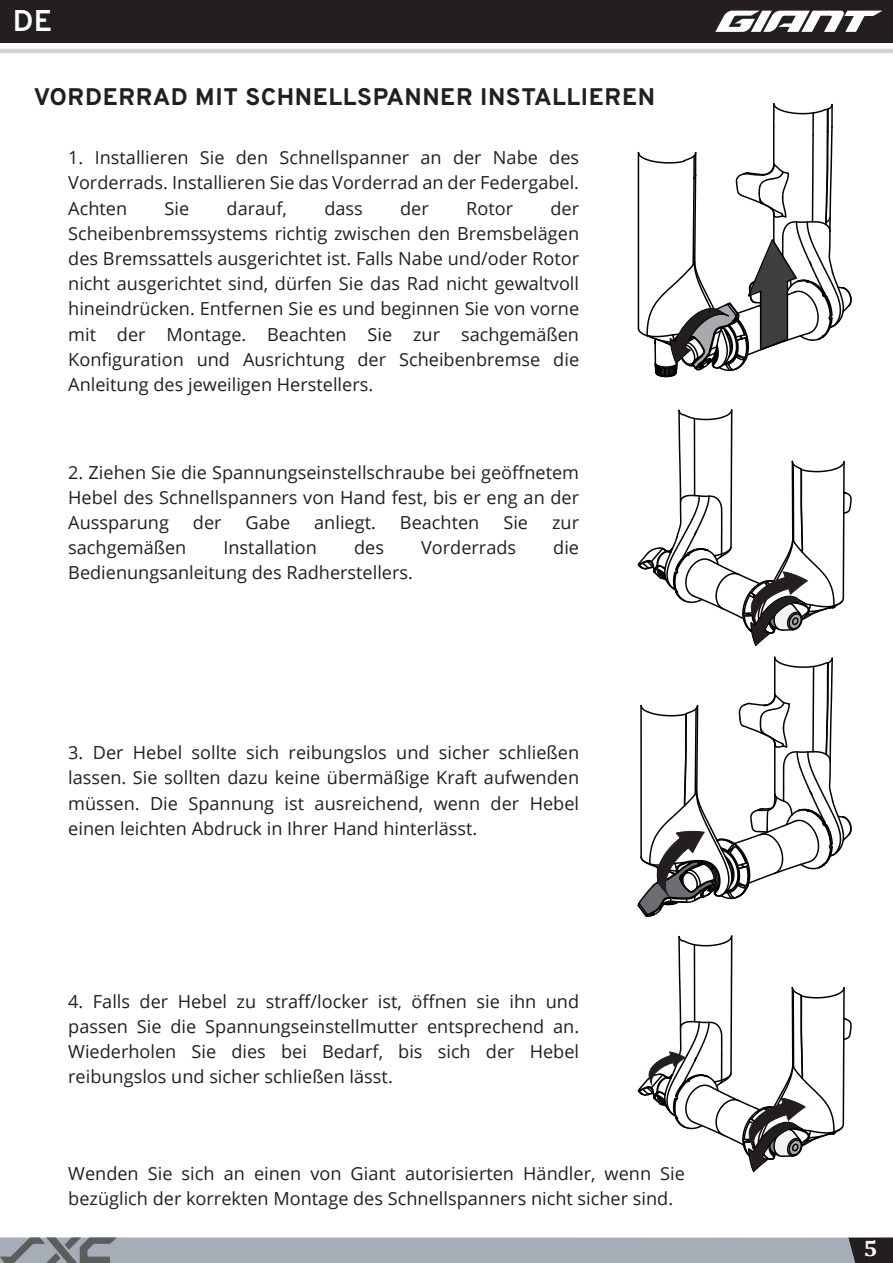
<style>
.page{position:relative;width:893px;height:1263px;background:#fff}
.page>*{position:absolute;margin:0;border:0;box-sizing:border-box;transform-origin:0 0}
.t1{font:700 30px "Overpass";color:#fff}
.t2{font:800 24px "Overpass";letter-spacing:.025em;color:#231f20}
.t3{font:700 22.5px "Cambria";color:#fff;scale:1.07 1}
.t4{font:18px/25.2px "Open Sans";color:#231f20;text-align:justify}
</style>
<div class="page">
<div style="left:0;top:0;width:893px;height:43px;background:#231f20"></div>
<hr style="left:0;top:49px;width:893px;height:4px;background:#d1d2d4">
<svg style="left:715px;top:11px;width:167px;height:21px"></svg>
<svg style="left:0;top:1237px;width:893px;height:26px;background:#9ea4ac"></svg>
<svg style="left:637px;top:103px;width:215px;height:275px"></svg>
<svg style="left:637px;top:935px;width:215px;height:238px"></svg>
<svg style="left:637px;top:409px;width:215px;height:508px"></svg>
<h1 class="t1" style="left:13px;top:-1px;width:41px">DE</h1>
<h2 class="t2" style="left:34px;top:79px;width:623px">VORDERRAD MIT SCHNELLSPANNER INSTALLIEREN</h2>
<p class="t4" style="left:68px;top:144px;width:512px">1. Installieren Sie den Schnellspanner an der Nabe des Vorderrads. Installieren Sie das Vorderrad an der Federgabel.<br>Achten</p>
<p class="t4" style="left:165px;top:195px;width:26px">Sie</p>
<p class="t4" style="left:227px;top:195px;width:62px">darauf,</p>
<p class="t4" style="left:324px;top:195px;width:40px">dass</p>
<p class="t4" style="left:400px;top:195px;width:30px">der</p>
<p class="t4" style="left:466px;top:195px;width:48px">Rotor</p>
<p class="t4" style="left:68px;top:195px;width:512px;text-indent:482px">der Scheibenbremssystems richtig zwischen den Bremsbelägen des Bremssattels ausgerichtet ist. Falls Nabe und/oder Rotor nicht ausgerichtet sind, dürfen Sie das Rad nicht gewaltvoll hineindrücken. Entfernen Sie es und beginnen Sie von vorne mit der Montage. Beachten Sie zur sachgemäßen Konfiguration und Ausrichtung der Scheibenbremse die Anleitung des jeweiligen Herstellers.</p>
<p class="t4" style="left:68px;top:459px;width:512px">2. Ziehen Sie die Spannungseinstellschraube bei geöffnetem Hebel des Schnellspanners von Hand fest, bis er eng an der Aussparung</p>
<p class="t4" style="left:193px;top:509px;width:30px">der</p>
<p class="t4" style="left:246px;top:509px;width:46px">Gabe</p>
<p class="t4" style="left:314px;top:509px;width:63px">anliegt.</p>
<p class="t4" style="left:400px;top:509px;width:81px">Beachten</p>
<p class="t4" style="left:503px;top:509px;width:26px">Sie</p>
<p class="t4" style="left:552px;top:509px;width:29px">zur</p>
<p class="t4" style="left:68px;top:535px;width:120px">sachgemäßen</p>
<p class="t4" style="left:223px;top:535px;width:95px">Installation</p>
<p class="t4" style="left:354px;top:535px;width:31px">des</p>
<p class="t4" style="left:421px;top:535px;width:97px">Vorderrads</p>
<p class="t4" style="left:553px;top:535px;width:27px">die</p>
<p class="t4" style="left:68px;top:560px;width:346px">Bedienungsanleitung des Radherstellers.</p>
<p class="t4" style="left:68px;top:740px;width:512px">3. Der Hebel sollte sich reibungslos und sicher schließen lassen. Sie sollten dazu keine übermäßige Kraft aufwenden müssen. Die Spannung ist ausreichend, wenn der Hebel einen leichten Abdruck in Ihrer Hand hinterlässt.</p>
<p class="t4" style="left:68px;top:988px;width:512px">4. Falls der Hebel zu straff/locker ist, öffnen sie ihn und passen Sie die Spannungseinstellmutter entsprechend an.<br>Wiederholen Sie dies bei Bedarf, bis sich der Hebel reibungslos und sicher schließen lässt.</p>
<p class="t4" style="left:68px;top:1160px;width:618px">Wenden Sie sich an einen von Giant autorisierten Händler, wenn Sie bezüglich der korrekten Montage des Schnellspanners nicht sicher sind.</p>
<p class="t3" style="left:863px;top:1233px;width:15px">5</p>
</div>
